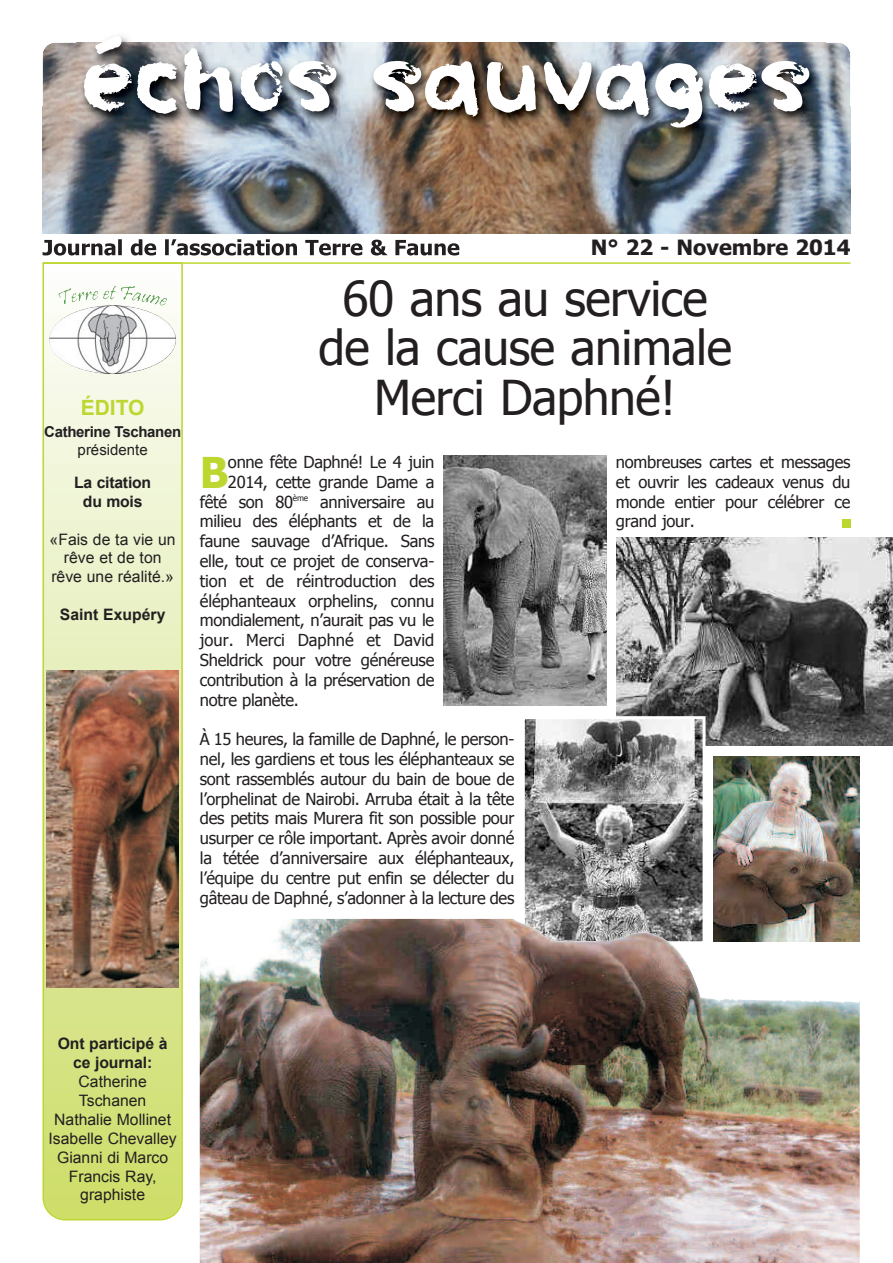
<style>
.page{position:relative;width:893px;height:1263px;background:#fff}
.page>*{position:absolute;margin:0;border:0;box-sizing:border-box;transform-origin:0 0}
.t1{font:48px/49.5px "Tahoma";letter-spacing:-.01em;color:#231f20;text-align:center}
.t2{font:700 42.3px "Tahoma";color:#bed630}
.t3{font:700 21px "Tahoma";color:#231f20}
.t4{font:700 21px "Arial";color:#bed630}
.t5{font:16.5px/19.8px "Tahoma";letter-spacing:-.015em;color:#231f20;text-align:justify}
.t6{font:15.75px/18.9px "Arial";color:#231f20;text-align:center}
.t7{font:700 15.75px/18.9px "Arial";letter-spacing:-.005em;color:#231f20;text-align:center}
.t8{font:700 15px "Arial";letter-spacing:-.02em;color:#231f20}
.t9{font:15px "Arial";color:#231f20}
</style>
<div class="page">
<svg style="left:43px;top:264px;width:140px;height:956px;background:#e2ebb1"></svg>
<img style="left:43px;top:43px;width:807px;height:191px;border-radius:13px">
<svg style="left:43px;top:239px;width:416px;height:17px"></svg>
<img style="left:49px;top:313px;width:22px;height:26px">
<img style="left:77px;top:42px;width:748px;height:101px">
<img style="left:84px;top:36px;width:725px;height:92px">
<hr style="left:43px;top:262px;width:807px;height:2px;background:#bed630">
<img style="left:47px;top:670px;width:132px;height:318px">
<div style="left:842px;top:519px;width:8px;height:8px;background:#bed630"></div>
<img style="left:444px;top:455px;width:162px;height:251px">
<img style="left:617px;top:538px;width:276px;height:208px">
<img style="left:526px;top:720px;width:176px;height:199px">
<div style="left:522px;top:716px;width:184px;height:228px;border:3px solid #fff"></div>
<img style="left:713px;top:756px;width:147px;height:163px">
<img style="left:200px;top:919px;width:660px;height:344px">
<p class="t4" style="left:81px;top:396px;width:65px">ÉDITO</p>
<p class="t8" style="left:44px;top:424px;width:139px">Catherine Tschanen</p>
<p class="t9" style="left:78px;top:442px;width:72px">présidente</p>
<p class="t7" style="left:74px;top:473px;width:79px">La citation du mois</p>
<p class="t6" style="left:50px;top:530px;width:128px">«Fais de ta vie un rêve et de ton rêve une réalité.»</p>
<p class="t7" style="left:60px;top:605px;width:107px">Saint Exupéry</p>
<p class="t3" style="left:591px;top:234px;width:261px">N° 22 - Novembre 2014</p>
<h1 class="t1" style="left:318px;top:272px;width:415px">60 ans au service de la cause animale<br>Merci Daphné!</h1>
<h2 class="t2" style="left:200px;top:445px;width:31px">B</h2>
<p class="t5" style="left:228px;top:451px;width:208px">onne fête Daphné! Le 4 juin</p>
<p class="t5" style="left:228px;top:471px;width:208px">2014, cette grande Dame a</p>
<p class="t5" style="left:200px;top:491px;width:236px">fêté son 80<sup>ème</sup> anniversaire au</p>
<p class="t5" style="left:200px;top:511px;width:236px">milieu des éléphants et de la</p>
<p class="t5" style="left:200px;top:531px;width:236px">faune sauvage d’Afrique. Sans</p>
<p class="t5" style="left:200px;top:550px;width:236px">elle, tout ce projet de conserva-</p>
<p class="t5" style="left:200px;top:570px;width:236px">tion et de réintroduction des</p>
<p class="t5" style="left:200px;top:590px;width:236px">éléphanteaux orphelins, connu</p>
<p class="t5" style="left:200px;top:610px;width:236px">mondialement, n’aurait pas vu le</p>
<p class="t5" style="left:200px;top:630px;width:236px">jour. Merci Daphné et David</p>
<p class="t5" style="left:200px;top:649px;width:236px">Sheldrick pour votre généreuse</p>
<p class="t5" style="left:200px;top:669px;width:236px">contribution à la préservation de</p>
<p class="t5" style="left:200px;top:689px;width:101px">notre planète.</p>
<p class="t5" style="left:200px;top:729px;width:316px">À 15 heures, la famille de Daphné, le person&shy;nel, les gardiens et tous les éléphanteaux se sont rassemblés autour du bain de boue de l’orphelinat de Nairobi. Arruba était à la tête des petits mais Murera fit son possible pour usurper ce rôle important. Après avoir donné la tétée d’anniversaire aux éléphanteaux, l’équipe du centre put enfin se délecter du gâteau de Daphné, s’adonner à la lecture des</p>
<p class="t5" style="left:616px;top:451px;width:236px">nombreuses cartes et messages et ouvrir les cadeaux venus du monde entier pour célébrer ce grand jour.</p>
<p class="t7" style="left:58px;top:1034px;width:111px">Ont participé à ce journal:</p>
<p class="t6" style="left:49px;top:1072px;width:130px">Catherine<br>Tschanen<br>Nathalie Mollinet<br>Isabelle Chevalley<br>Gianni di Marco<br>Francis Ray, graphiste</p>
</div>
